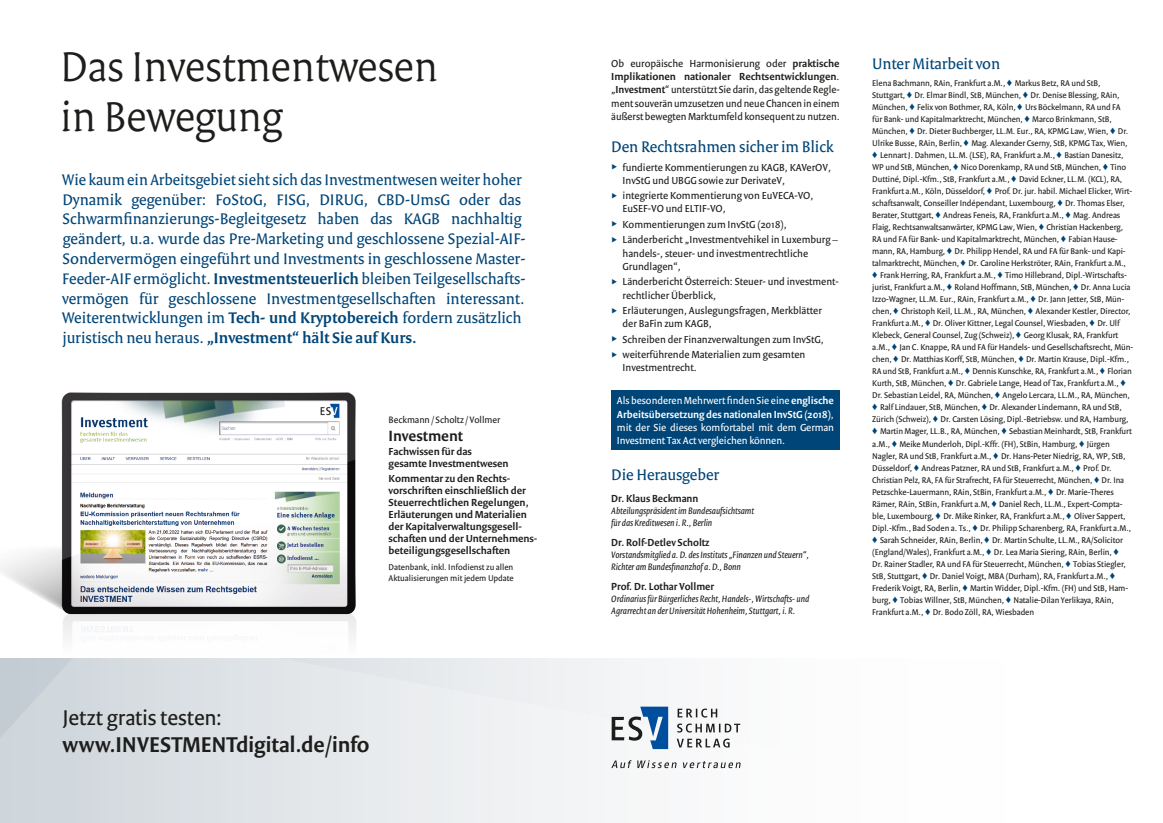
<style>
.page{position:relative;width:1163px;height:823px;background:#fff}
.page>*{position:absolute;margin:0;border:0;box-sizing:border-box;transform-origin:0 0}
.t1{font:300 45px/49.5px "Versa Pro";letter-spacing:-.005em;color:#1d1d1b}
.t2{font:600 23px "Versa Sans Pro";letter-spacing:-.005em;color:#1d1d1b}
.t3{font:23px "Versa Sans Pro";color:#1d1d1b}
.t4{font:16.5px/19.8px "Versa Pro";color:#004577}
.t5{font:600 16px "Versa Sans Pro";color:#1d1d1b}
.t6{font:11px/13.2px "Versa Sans Pro";color:#1d1d1b}
.t7{font:600 11px/12.1px "Versa Sans Pro";color:#1d1d1b}
.t8{font:11px/13.2px "Versa Sans Pro";letter-spacing:-.005em;color:#fff;text-align:justify}
.t9{font:italic 10px/12px "Versa Sans Pro";color:#1d1d1b}
.t10{font:10px "Versa Sans Pro";color:#1d1d1b}
.t11{font:9px/12px "Versa Sans Pro";letter-spacing:-.005em;color:#1d1d1b}
.s1{font-weight:600}
.s2{color:#004577}
</style>
<div class="page">
<svg style="left:0;top:658px;width:741px;height:164px"></svg>
<svg style="left:0;top:546px;width:62px;height:64px"></svg>
<img style="left:62px;top:392px;width:294px;height:246px">
<svg style="left:676px;top:738px;width:53px;height:9px"></svg>
<svg style="left:677px;top:723px;width:63px;height:9px"></svg>
<svg style="left:677px;top:708px;width:40px;height:9px"></svg>
<svg style="left:611px;top:706px;width:57px;height:42px"></svg>
<svg style="left:611px;top:759px;width:129px;height:8px"></svg>
<div style="left:611px;top:390px;width:228px;height:59px;background:#004577"></div>
<h1 class="t1" style="left:60px;top:42px;width:379px">Das Investmentwesen in Bewegung</h1>
<p class="t4" style="left:62px;top:169px;width:465px">Wie kaum ein Arbeitsgebiet sieht sich das Investmentwesen weiter hoher Dynamik gegenüber: FoStoG, FISG, DIRUG, CBD-UmsG oder das Schwarmfinanzierungs-Begleitgesetz haben das KAGB nachhaltig geändert, u.a. wurde das Pre-Marketing und geschlossene Spezial-AIF-Sondervermögen eingeführt und Investments in geschlossene Master-Feeder-AIF ermöglicht. <span class="s1">Investmentsteuerlich</span> bleiben Teilgesellschafts&shy;vermögen für geschlossene Investmentgesellschaften interessant.<br>Weiterentwicklungen im <span class="s1">Tech- und Kryptobereich</span> fordern zusätzlich juristisch neu heraus. <span class="s1">„Investment“ hält Sie auf Kurs.</span></p>
<p class="t10" style="left:388px;top:413px;width:113px">Beckmann/ Scholtz/Vollmer</p>
<h3 class="t5" style="left:388px;top:426px;width:76px">Investment</h3>
<p class="t7" style="left:388px;top:445px;width:121px">Fachwissen für das gesamte Investmentwesen</p>
<p class="t7" style="left:388px;top:471px;width:150px">Kommentar zu den Rechts&shy;vorschriften einschließlich der<br>Steuerrechtlichen Regelungen,<br>Erläuterungen und Materialien der Kapitalverwaltungsgesell&shy;schaften und der Unternehmens&shy;beteiligungsgesellschaften</p>
<p class="t11" style="left:388px;top:561px;width:127px;line-height:10.8px">Datenbank, inkl. Infodienst zu allen<br>Aktualisierungen mit jedem Update</p>
<h2 class="t3" style="left:62px;top:703px;width:161px">Jetzt gratis testen:</h2>
<h2 class="t2" style="left:62px;top:730px;width:309px">www.INVESTMENTdigital.de/info</h2>
<p class="t6" style="left:611px;top:57px;width:230px;text-align:justify">Ob europäische Harmonisierung oder <span class="s1">praktische Implikationen nationaler Rechtsentwicklungen</span>. „<span class="s1">Investment</span>“ unterstützt Sie darin, das geltende Regle&shy;ment souverän umzusetzen und neue Chancen in einem äußerst bewegten Marktumfeld konsequent zu nutzen.</p>
<h3 class="t4" style="left:611px;top:136px;width:224px">Den Rechtsrahmen sicher im Blick</h3>
<p class="t6" style="left:622px;top:160px;width:210px">fundierte Kommentierungen zu KAGB, KAVerOV,<br>InvStG und UBGG sowie zur DerivateV,</p>
<p class="t6" style="left:622px;top:189px;width:192px">integrierte Kommentierung von EuVECA-VO,<br>EuSEF-VO und ELTIF-VO,</p>
<p class="t6" style="left:622px;top:216px;width:217px;line-height:15.5px">Kommentierungen zum InvStG (2018),<br>Länderbericht „Investmentvehikel in Luxemburg –</p>
<p class="t6" style="left:622px;top:246px;width:187px">handels-, steuer- und investmentrechtliche<br>Grundlagen“,</p>
<p class="t6" style="left:622px;top:275px;width:218px">Länderbericht Österreich: Steuer- und investment&shy;rechtlicher Überblick,</p>
<p class="t6" style="left:622px;top:304px;width:201px">Erläuterungen, Auslegungsfragen, Merkblätter der BaFin zum KAGB,</p>
<p class="t6" style="left:622px;top:331px;width:203px;line-height:15.5px">Schreiben der Finanzverwaltungen zum InvStG, weiterführende Materialien zum gesamten</p>
<p class="t6" style="left:622px;top:361px;width:76px">Investmentrecht.</p>
<p class="t8" style="left:617px;top:394px;width:218px">Als besonderen Mehrwert finden Sie eine <span class="s1">englische Arbeitsübersetzung des nationalen InvStG (2018)</span>, mit der Sie dieses komfortabel mit dem German Investment Tax Act vergleichen können.</p>
<h3 class="t4" style="left:611px;top:464px;width:109px">Die Herausgeber</h3>
<p class="t7" style="left:611px;top:491px;width:89px">Dr. Klaus Beckmann</p>
<p class="t9" style="left:611px;top:504px;width:144px">Abteilungspräsident im Bundesaufsichtsamt für das Kreditwesen i. R., Berlin</p>
<p class="t7" style="left:611px;top:536px;width:100px">Dr. Rolf-Detlev Scholtz</p>
<p class="t9" style="left:611px;top:548px;width:199px">Vorstandsmitglied a.D. des Instituts „Finanzen und Steuern“,<br>Richter am Bundesfinanzhof a.D., Bonn</p>
<p class="t7" style="left:611px;top:580px;width:104px">Prof. Dr. Lothar Vollmer</p>
<p class="t9" style="left:611px;top:592px;width:199px">Ordinarius für Bürgerliches Recht, Handels-, Wirtschafts- und<br>Agrarrecht an der Universität Hohenheim, Stuttgart, i. R.</p>
<h3 class="t4" style="left:872px;top:54px;width:130px">Unter Mitarbeit von</h3>
<p class="t11" style="left:872px;top:77px;width:262px">Elena Bachmann, RAin, Frankfurt a.M., <span class="s2">♦</span> Markus Betz, RA und StB, Stuttgart, <span class="s2">♦</span> Dr. Elmar Bindl, StB, München, <span class="s2">♦</span> Dr. Denise Blessing, RAin, München, <span class="s2">♦</span> Felix von Bothmer, RA, Köln, <span class="s2">♦</span> Urs Böckelmann, RA und FA<br>für Bank- und Kapitalmarktrecht, München, <span class="s2">♦</span> Marco Brinkmann, StB, München, <span class="s2">♦</span> Dr. Dieter Buchberger, LL.M. Eur., RA, KPMG Law, Wien, <span class="s2">♦</span> Dr.<br>Ulrike Busse, RAin, Berlin, <span class="s2">♦</span> Mag. Alexander Cserny, StB, KPMG Tax, Wien, <span class="s2">♦</span> Lennart J. Dahmen, LL.M. (LSE), RA, Frankfurt a.M., <span class="s2">♦</span> Bastian Danesitz, WP und StB, München, <span class="s2">♦</span> Nico Dorenkamp, RA und StB, München, <span class="s2">♦</span> Tino Duttiné, Dipl.-Kfm., StB, Frankfurt a.M., <span class="s2">♦</span> David Eckner, LL.M. (KCL), RA, Frankfurt a.M., Köln, Düsseldorf, <span class="s2">♦</span> Prof. Dr. jur. habil. Michael Elicker, Wirt&shy;schaftsanwalt, Conseiller Indépendant, Luxembourg, <span class="s2">♦</span> Dr. Thomas Elser, Berater, Stuttgart, <span class="s2">♦</span> Andreas Feneis, RA, Frankfurt a.M., <span class="s2">♦</span> Mag. Andreas Flaig, Rechtsanwaltsanwärter, KPMG Law, Wien, <span class="s2">♦</span> Christian Hackenberg, RA und FA für Bank- und Kapitalmarktrecht, München, <span class="s2">♦</span> Fabian Hause&shy;mann, RA, Hamburg, <span class="s2">♦</span> Dr. Philipp Hendel, RA und FA für Bank- und Kapi&shy;talmarktrecht, München, <span class="s2">♦</span> Dr. Caroline Herkströter, RAin, Frankfurt a.M., <span class="s2">♦</span> Frank Herring, RA, Frankfurt a.M., <span class="s2">♦</span> Timo Hillebrand, Dipl.-Wirtschafts&shy;jurist, Frankfurt a.M., <span class="s2">♦</span> Roland Hoffmann, StB, München, <span class="s2">♦</span> Dr. Anna Lucia Izzo-Wagner, LL.M. Eur., RAin, Frankfurt a.M., <span class="s2">♦</span> Dr. Jann Jetter, StB, Mün&shy;chen, <span class="s2">♦</span> Christoph Keil, LL.M., RA, München, <span class="s2">♦</span> Alexander Kestler, Director, Frankfurt a.M., <span class="s2">♦</span> Dr. Oliver Kittner, Legal Counsel, Wiesbaden, <span class="s2">♦</span> Dr. Ulf Klebeck, General Counsel, Zug (Schweiz), <span class="s2">♦</span> Georg Klusak, RA, Frankfurt a.M., <span class="s2">♦</span> Jan C. Knappe, RA und FA für Handels- und Gesellschaftsrecht, Mün&shy;chen, <span class="s2">♦</span> Dr. Matthias Korff, StB, München, <span class="s2">♦</span> Dr. Martin Krause, Dipl.-Kfm., RA und StB, Frankfurt a.M., <span class="s2">♦</span> Dennis Kunschke, RA, Frankfurt a.M., <span class="s2">♦</span> Florian Kurth, StB, München, <span class="s2">♦</span> Dr. Gabriele Lange, Head of Tax, Frankfurt a.M., <span class="s2">♦ </span>Dr. Sebastian Leidel, RA, München, <span class="s2">♦</span> Angelo Lercara, LL.M., RA, München, <span class="s2">♦</span> Ralf Lindauer, StB, München, <span class="s2">♦</span> Dr. Alexander Lindemann, RA und StB, Zürich (Schweiz), <span class="s2">♦</span> Dr. Carsten Lösing, Dipl.-Betriebsw. und RA, Hamburg, <span class="s2">♦</span> Martin Mager, LL.B., RA, München, <span class="s2">♦</span> Sebastian Meinhardt, StB, Frankfurt a.M., <span class="s2">♦</span> Meike Munderloh, Dipl.-Kffr. (FH), StBin, Hamburg, <span class="s2">♦</span> Jürgen Nagler, RA und StB, Frankfurt a.M., <span class="s2">♦</span> Dr. Hans-Peter Niedrig, RA, WP, StB, Düsseldorf, <span class="s2">♦</span> Andreas Patzner, RA und StB, Frankfurt a.M., <span class="s2">♦</span> Prof. Dr.<br>Christian Pelz, RA, FA für Strafrecht, FA für Steuerrecht, München, <span class="s2">♦</span> Dr. Ina Petzschke-Lauermann, RAin, StBin, Frankfurt a.M., <span class="s2">♦</span> Dr. Marie-Theres Rämer, RAin, StBin, Frankfurt a.M, <span class="s2">♦</span> Daniel Rech, LL.M., Expert-Compta&shy;ble, Luxembourg, <span class="s2">♦</span> Dr. Mike Rinker, RA, Frankfurt a.M., <span class="s2">♦</span> Oliver Sappert, Dipl.-Kfm., Bad Soden a. Ts., <span class="s2">♦</span> Dr. Philipp Scharenberg, RA, Frankfurt a.M., <span class="s2">♦</span> Sarah Schneider, RAin, Berlin, <span class="s2">♦</span> Dr. Martin Schulte, LL.M., RA/Solicitor (England/Wales), Frankfurt a.M., <span class="s2">♦</span> Dr. Lea Maria Siering, RAin, Berlin, <span class="s2">♦<br></span>Dr. Rainer Stadler, RA und FA für Steuerrecht, München, <span class="s2">♦</span> Tobias Stiegler, StB, Stuttgart, <span class="s2">♦</span> Dr. Daniel Voigt, MBA (Durham), RA, Frankfurt a.M., <span class="s2">♦ </span>Frederik Voigt, RA, Berlin, <span class="s2">♦</span> Martin Widder, Dipl.-Kfm. (FH) und StB, Ham&shy;burg, <span class="s2">♦</span> Tobias Willner, StB, München, <span class="s2">♦</span> Natalie-Dilan Yerlikaya, RAin, Frankfurt a.M., <span class="s2">♦</span> Dr. Bodo Zöll, RA, Wiesbaden</p>
</div>
